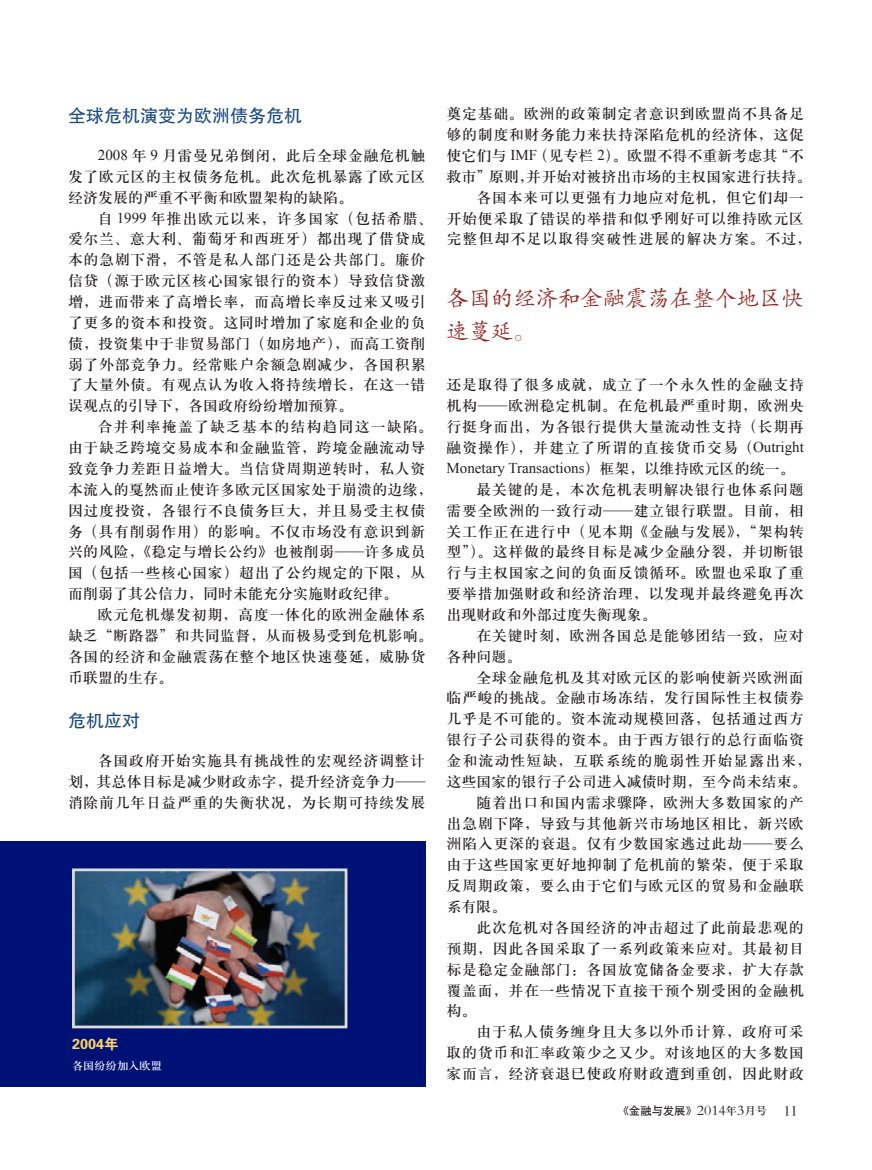
<style>
.page{position:relative;width:872px;height:1170px;background:#fff}
.page>*{position:absolute;margin:0;border:0;box-sizing:border-box;transform-origin:0 0}
.t1{font:22.5px/33px "FZKTK GBK1 0";letter-spacing:-.01em;color:#94251f}
.t2{font:18px "FZHTK GBK1 0";color:#194982}
.t3{font:15px/20.9px "H Ya 3 gj";letter-spacing:.04em;color:#231f20;text-align:justify}
.t4{font:15px "H Ya 3 gj";color:#231f20}
.t5{font:15px "H Ya 3 gj";letter-spacing:.065em;color:#231f20}
.t6{font:15px "Times New Roman";color:#231f20}
.t7{font:14.4px "FZDHTK GBK1 0";color:#fed466}
.t8{font:13.5px "H Ya 3 gj";color:#231f20}
.t9{font:11.25px "H Ya 3 gj";color:#fff}
.t10{font:10.95px "H Yb 1 gj";color:#231f20}
.s1{font-family:"Times New Roman"}
.s2{font-family:"FZKTJW GB1 0"}
.s3{font-family:"H Ya 3 gj"}
.s4{font-family:"FZSYJW GB1 0";font-size:14.7px}
</style>
<div class="page">
<div style="left:0;top:840px;width:425px;height:246px;background:#001175"></div>
<img style="left:76px;top:872px;width:267px;height:152px">
<div style="left:72px;top:868px;width:275px;height:160px;border:3px solid #dcdcdb"></div>
<p class="t2" style="left:68px;top:106px;width:236px">全球危机演变为欧洲债务危机</p>
<p class="t3" style="left:68px;top:145px;width:359px;text-indent:30px"><span class="s1">2008</span> 年 <span class="s1">9</span> 月雷曼兄弟倒闭，此后全球金融危机触发了欧元区的主权债务危机。此次危机暴露了欧元区经济发展的严重不平衡和欧盟架构的缺陷。</p>
<p class="t3" style="left:68px;top:208px;width:366px;text-align:left;text-indent:30px">自 <span class="s1">1999</span> 年推出欧元以来，许多国家（包括希腊、爱尔兰、意大利、葡萄牙和西班牙）都出现了借贷成本的急剧下滑，不管是私人部门还是公共部门。廉价信贷（源于欧元区核心国家银行的资本）导致信贷激增，进而带来了高增长率，而高增长率反过来又吸引了更多的资本和投资。这同时增加了家庭和企业的负债，投资集中于非贸易部门（如房地产），而高工资削弱了外部竞争力。经常账户余额急剧减少，各国积累了大量外债。有观点认为收入将持续增长，在这一错误观点的引导下，各国政府纷纷增加预算。</p>
<p class="t3" style="left:68px;top:416px;width:366px;text-align:left;text-indent:30px">合并利率掩盖了缺乏基本的结构趋同这一缺陷。由于缺乏跨境交易成本和金融监管，跨境金融流动导致竞争力差距日益增大。当信贷周期逆转时，私人资本流入的戛然而止使许多欧元区国家处于崩溃的边缘，因过度投资，各银行不良债务巨大，并且易受主权债务（具有削弱作用）的影响。不仅市场没有意识到新兴的风险，《稳定与增长公约》也被削弱<span class="s2">——</span>许多成员国（包括一些核心国家）超出了公约规定的下限，从而削弱了其公信力，同时未能充分实施财政纪律。</p>
<p class="t3" style="left:68px;top:604px;width:366px;text-align:left;text-indent:30px">欧元危机爆发初期，高度一体化的欧洲金融体系缺乏“断路器”和共同监督，从而极易受到危机影响。各国的经济和金融震荡在整个地区快速蔓延，威胁货币联盟的生存。</p>
<p class="t2" style="left:68px;top:710px;width:73px">危机应对</p>
<p class="t3" style="left:68px;top:750px;width:359px;text-indent:30px">各国政府开始实施具有挑战性的宏观经济调整计划，其总体目标是减少财政赤字，提升经济竞争力<span class="s2">——</span>消除前几年日益严重的失衡状况，为长期可持续发展</p>
<p class="t7" style="left:72px;top:1036px;width:48px">2004年</p>
<p class="t9" style="left:72px;top:1059px;width:91px">各国纷纷加入欧盟</p>
<p class="t3" style="left:446px;top:103px;width:359px">奠定基础。欧洲的政策制定者意识到欧盟尚不具备足</p>
<p class="t3" style="left:446px;top:124px;width:359px">够的制度和财务能力来扶持深陷危机的经济体，这促</p>
<p class="t4" style="left:446px;top:148px;width:359px">使它们与 <span class="s1">IMF</span>（见专栏 <span class="s1">2</span>）。欧盟不得不重新考虑其“不</p>
<p class="t4" style="left:446px;top:169px;width:366px">救市”原则，并开始对被挤出市场的主权国家进行扶持。</p>
<p class="t3" style="left:476px;top:187px;width:329px">各国本来可以更强有力地应对危机，但它们却一</p>
<p class="t3" style="left:446px;top:208px;width:359px">开始便采取了错误的举措和似乎刚好可以维持欧元区</p>
<p class="t5" style="left:446px;top:231px;width:366px">完整但却不足以取得突破性进展的解决方案。不过，</p>
<h1 class="t1" style="left:446px;top:282px;width:359px">各国的经济和金融震荡在整个地区快速蔓延。</h1>
<p class="t3" style="left:446px;top:374px;width:359px">还是取得了很多成就，成立了一个永久性的金融支持机构<span class="s2">——</span>欧洲稳定机制。在危机最严重时期，欧洲央行挺身而出，为各银行提供大量流动性支持（长期再融资操作），并建立了所谓的直接货币交易（<span class="s1">Outright</span></p>
<p class="t6" style="left:446px;top:458px;width:349px">Monetary Transactions<span class="s3">）框架，以维持欧元区的统一。</span></p>
<p class="t3" style="left:446px;top:479px;width:359px;text-indent:30px">最关键的是，本次危机表明解决银行也体系问题需要全欧洲的一致行动<span class="s2">——</span>建立银行联盟。目前，相关工作正在进行中（见本期《金融与发展》，“架构转型”）。这样做的最终目标是减少金融分裂，并切断银行与主权国家之间的负面反馈循环。欧盟也采取了重要举措加强财政和经济治理，以发现并最终避免再次出现财政和外部过度失衡现象。</p>
<p class="t3" style="left:446px;top:625px;width:359px;text-indent:30px">在关键时刻，欧洲各国总是能够团结一致，应对各种问题。</p>
<p class="t3" style="left:476px;top:666px;width:329px">全球金融危机及其对欧元区的影响使新兴欧洲面</p>
<p class="t3" style="left:446px;top:687px;width:359px">临严峻的挑战。金融市场冻结，发行国际性主权债券</p>
<p class="t3" style="left:446px;top:708px;width:359px">几乎是不可能的。资本流动规模回落，包括通过西方</p>
<p class="t3" style="left:446px;top:729px;width:359px">银行子公司获得的资本。由于西方银行的总行面临资</p>
<p class="t5" style="left:446px;top:753px;width:366px">金和流动性短缺，互联系统的脆弱性开始显露出来，</p>
<p class="t4" style="left:446px;top:773px;width:361px">这些国家的银行子公司进入减债时期，至今尚未结束。</p>
<p class="t3" style="left:476px;top:791px;width:329px">随着出口和国内需求骤降，欧洲大多数国家的产</p>
<p class="t3" style="left:446px;top:812px;width:359px">出急剧下降，导致与其他新兴市场地区相比，新兴欧</p>
<p class="t3" style="left:446px;top:833px;width:359px">洲陷入更深的衰退。仅有少数国家逃过此劫<span class="s2">——</span>要么</p>
<p class="t3" style="left:446px;top:854px;width:359px">由于这些国家更好地抑制了危机前的繁荣，便于采取</p>
<p class="t3" style="left:446px;top:875px;width:359px">反周期政策，要么由于它们与欧元区的贸易和金融联</p>
<p class="t3" style="left:446px;top:896px;width:61px">系有限。</p>
<p class="t3" style="left:476px;top:916px;width:329px">此次危机对各国经济的冲击超过了此前最悲观的</p>
<p class="t3" style="left:446px;top:937px;width:359px">预期，因此各国采取了一系列政策来应对。其最初目</p>
<p class="t3" style="left:446px;top:958px;width:359px">标是稳定金融部门：各国放宽储备金要求，扩大存款</p>
<p class="t3" style="left:446px;top:979px;width:359px">覆盖面，并在一些情况下直接干预个别受困的金融机</p>
<p class="t3" style="left:446px;top:1000px;width:31px">构。</p>
<p class="t3" style="left:476px;top:1021px;width:329px">由于私人债务缠身且大多以外币计算，政府可采</p>
<p class="t3" style="left:446px;top:1042px;width:359px">取的货币和汇率政策少之又少。对该地区的大多数国</p>
<p class="t3" style="left:446px;top:1062px;width:359px">家而言，经济衰退已使政府财政遭到重创，因此财政</p>
<p class="t10" style="left:618px;top:1105px;width:150px">《金融与发展》<span class="s4">2014</span><span class="s3">年</span><span class="s4">3</span><span class="s3">月号</span></p>
<p class="t8" style="left:784px;top:1104px;width:15px">11</p>
</div>
